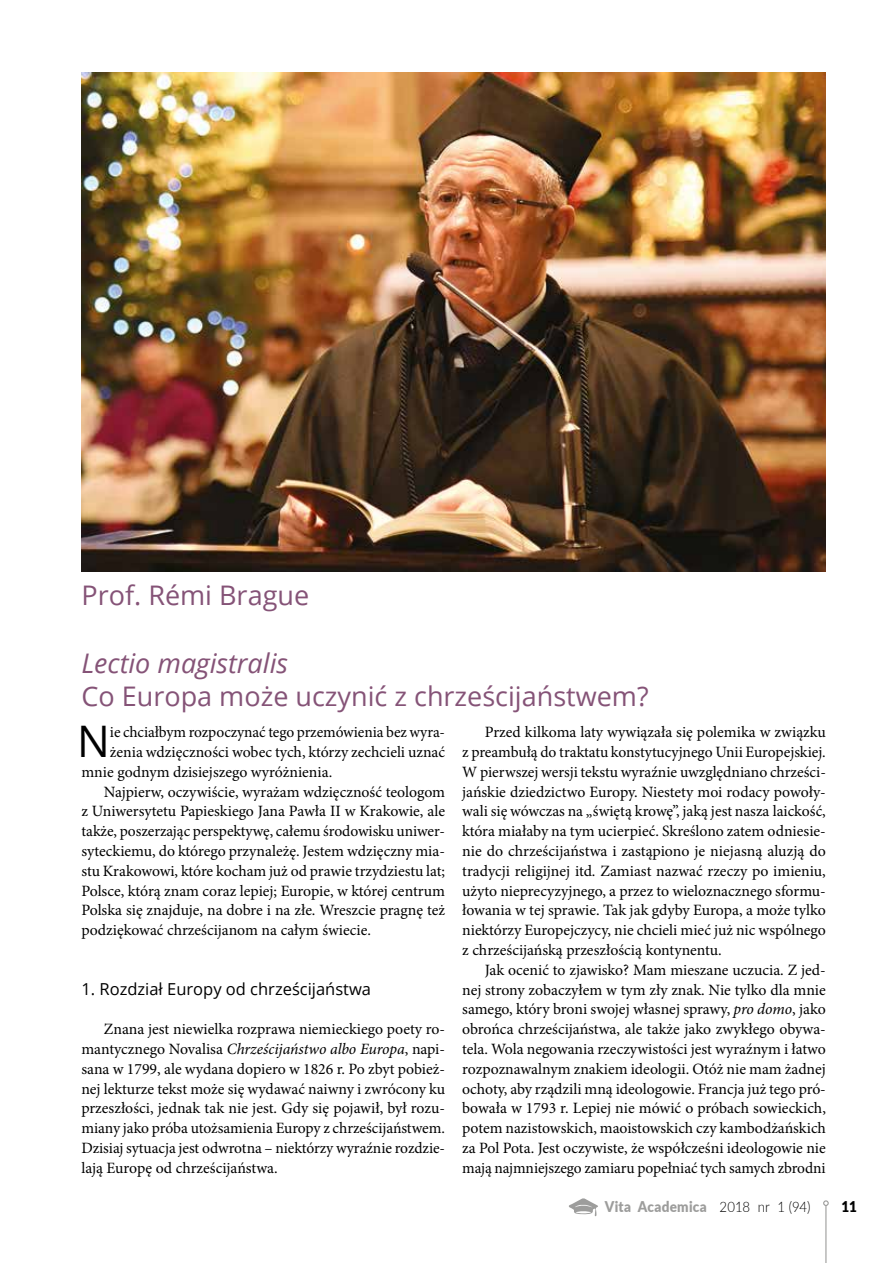
<style>
.page{position:relative;width:893px;height:1263px;background:#fff}
.page>*{position:absolute;margin:0;border:0;box-sizing:border-box;transform-origin:0 0}
.t1{font:43.5px "Open Sans";color:#000}
.t2{font:27px "Open Sans";color:#855377}
.t3{font:italic 27px "Open Sans";color:#855377}
.t4{font:16.5px "Open Sans";color:#000}
.t5{font:15.75px/19.8px "Minion Pro";color:#000;text-align:justify}
.t6{font:900 14.85px "Lato";letter-spacing:.02em;color:#9d9d9c;scale:.91 1}
.t7{font:900 14.85px "Lato";color:#000;scale:.91 1}
.s1{font-style:italic}
.s2{font-weight:300;font-size:14.55px;color:#000}
</style>
<div class="page">
<img style="left:81px;top:72px;width:745px;height:500px">
<hr style="left:825px;top:1205px;width:1px;height:58px;background:#9d9d9c">
<svg style="left:823px;top:1200px;width:6px;height:6px"></svg>
<svg style="left:569px;top:1198px;width:29px;height:18px"></svg>
<h2 class="t2" style="left:81px;top:577px;width:229px">Prof. Rémi Brague</h2>
<h2 class="t3" style="left:81px;top:644px;width:208px">Lectio magistralis</h2>
<h2 class="t2" style="left:81px;top:677px;width:569px">Co Europa może uczynić z chrześcijaństwem?</h2>
<h1 class="t1" style="left:77px;top:711px;width:34px">N</h1>
<p class="t5" style="left:110px;top:722px;width:337px">ie chciałbym rozpoczynać tego przemówienia bez wyra-</p>
<p class="t5" style="left:462px;top:722px;width:365px;text-indent:23px">Przed kilkoma laty wywiązała się polemika w związku z preambułą do traktatu konstytucyjnego Unii Europejskiej.<br>W pierwszej wersji tekstu wyraźnie uwzględniano chrześci&shy;jańskie dziedzictwo Europy. Niestety moi rodacy powoły&shy;wali się wówczas na „świętą krowę”, jaką jest nasza laickość, która miałaby na tym ucierpieć. Skreślono zatem odniesie&shy;nie do chrześcijaństwa i zastąpiono je niejasną aluzją do tradycji religijnej itd. Zamiast nazwać rzeczy po imieniu, użyto nieprecyzyjnego, a przez to wieloznacznego sformu&shy;łowania w tej sprawie. Tak jak gdyby Europa, a może tylko niektórzy Europejczycy, nie chcieli mieć już nic wspólnego z chrześcijańską przeszłością kontynentu.</p>
<p class="t5" style="left:462px;top:960px;width:365px;text-indent:23px">Jak ocenić to zjawisko? Mam mieszane uczucia. Z jed&shy;nej strony zobaczyłem w tym zły znak. Nie tylko dla mnie samego, który broni swojej własnej sprawy, <span class="s1">pro domo</span>, jako obrońca chrześcijaństwa, ale także jako zwykłego obywa&shy;tela. Wola negowania rzeczywistości jest wyraźnym i łatwo rozpoznawalnym znakiem ideologii. Otóż nie mam żadnej ochoty, aby rządzili mną ideologowie. Francja już tego pró&shy;bowała w 1793 r. Lepiej nie mówić o próbach sowieckich, potem nazistowskich, maoistowskich czy kambodżańskich za Pol Pota. Jest oczywiste, że współcześni ideologowie nie mają najmniejszego zamiaru popełniać tych samych zbrodni</p>
<p class="t6" style="left:605px;top:1195px;width:227px">Vita Academica <span class="s2">2018 nr 1 (94)</span></p>
<p class="t7" style="left:841px;top:1195px;width:19px">11</p>
<p class="t5" style="left:110px;top:742px;width:337px">żenia wdzięczności wobec tych, którzy zechcieli uznać</p>
<p class="t5" style="left:81px;top:762px;width:252px">mnie godnym dzisiejszego wyróżnienia.</p>
<p class="t5" style="left:104px;top:782px;width:343px">Najpierw, oczywiście, wyrażam wdzięczność teologom</p>
<p class="t5" style="left:81px;top:801px;width:365px">z Uniwersytetu Papieskiego Jana Pawła II w Krakowie, ale</p>
<p class="t5" style="left:81px;top:821px;width:365px">także, poszerzając perspektywę, całemu środowisku uniwer-</p>
<p class="t5" style="left:81px;top:841px;width:365px">syteckiemu, do którego przynależę. Jestem wdzięczny mia-</p>
<p class="t5" style="left:81px;top:861px;width:365px">stu Krakowowi, które kocham już od prawie trzydziestu lat;</p>
<p class="t5" style="left:81px;top:881px;width:365px">Polsce, którą znam coraz lepiej; Europie, w której centrum</p>
<p class="t5" style="left:81px;top:900px;width:365px">Polska się znajduje, na dobre i na złe. Wreszcie pragnę też</p>
<p class="t5" style="left:81px;top:920px;width:291px">podziękować chrześcijanom na całym świecie.</p>
<p class="t4" style="left:81px;top:977px;width:291px">1. Rozdział Europy od chrześcijaństwa</p>
<p class="t5" style="left:81px;top:1019px;width:365px;text-indent:23px">Znana jest niewielka rozprawa niemieckiego poety ro&shy;mantycznego Novalisa <span class="s1">Chrześcijaństwo albo Europa</span>, napi&shy;sana w 1799, ale wydana dopiero w 1826 r. Po zbyt pobież&shy;nej lekturze tekst może się wydawać naiwny i zwrócony ku przeszłości, jednak tak nie jest. Gdy się pojawił, był rozu&shy;miany jako próba utożsamienia Europy z chrześcijaństwem.<br>Dzisiaj sytuacja jest odwrotna – niektórzy wyraźnie rozdzie&shy;lają Europę od chrześcijaństwa.</p>
</div>
